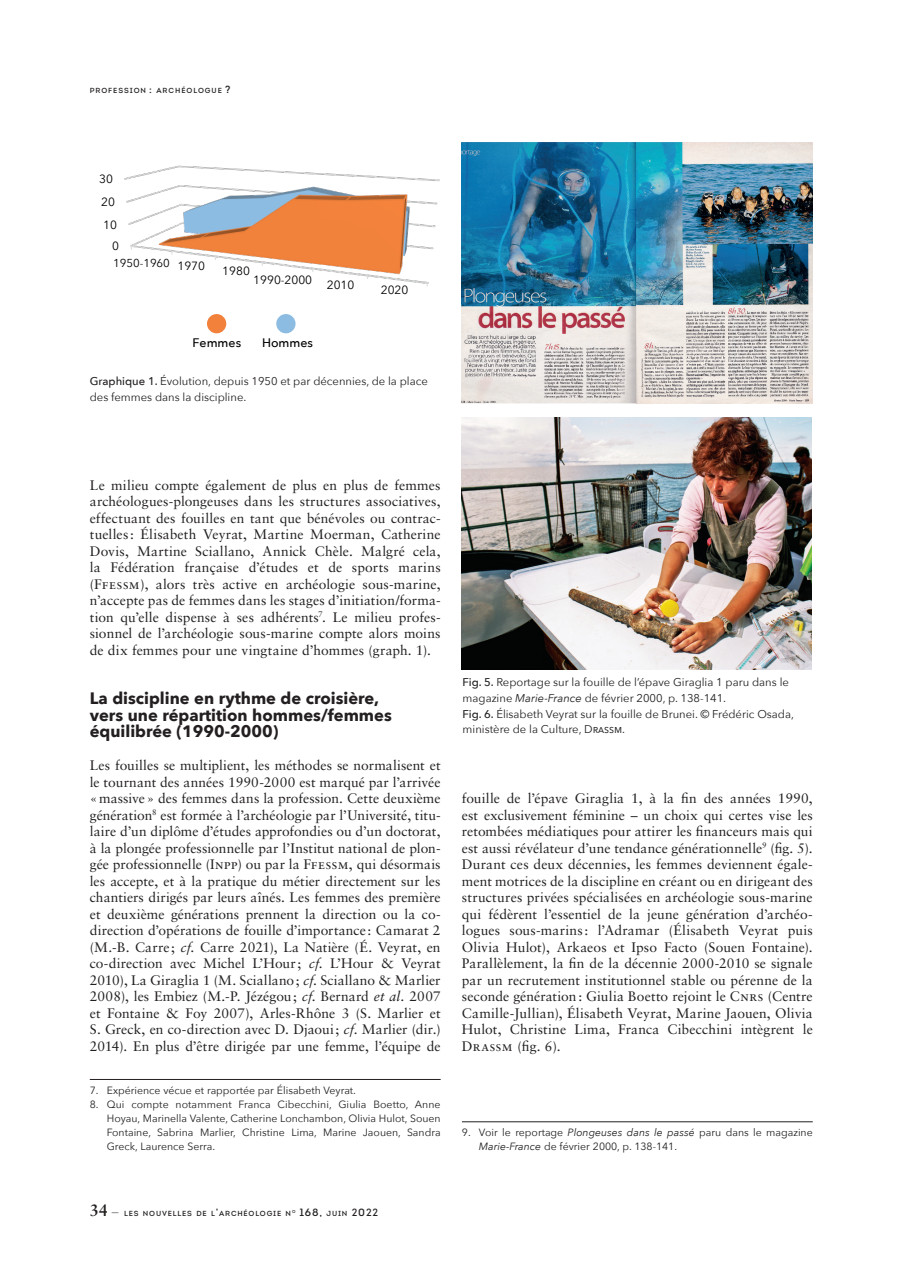
<style>
.page{position:relative;width:903px;height:1278px;background:#fff}
.page>*{position:absolute;margin:0;border:0;box-sizing:border-box;transform-origin:0 0}
.t1{font:700 16.5px/16.5px "Avenir Next";color:#231f20}
.t2{font:13.8px/16.5px "Sabon";letter-spacing:.01em;color:#231f20;text-align:justify}
.t3{font:500 12.3px "Avenir Next";color:#000}
.t4{font:11.85px "Avenir Next";color:#000}
.t5{font:11.55px "Avenir Next";color:#000}
.t6{font:11.25px/15.8px "Avenir Next";color:#231f20}
.t7{font:10.5px/14.1px "Avenir Next";color:#231f20;text-align:justify}
.t8{font:10.5px "Intro";letter-spacing:.08em;color:#231f20}
.t9{font:7.35px "Intro";letter-spacing:.115em;color:#231f20}
.t10{font:4.35px "Intro";color:#231f20}
.s1{font-size:10.5px}
.s2{font-size:11.85px}
.s3{font-weight:500}
.s4{font-family:"Sabon Roman SC"}
.s5{font-style:italic}
.s6{font-family:"Sabon";font-weight:700;font-size:16.5px}
.s7{font-family:"Sabon";font-size:13.5px;color:#808285}
.s8{font-size:7.35px}
</style>
<div class="page">
<img style="left:462px;top:143px;width:351px;height:260px">
<img style="left:461px;top:418px;width:351px;height:252px">
<hr style="left:90px;top:1079px;width:351px;height:1px;background:#231f20">
<hr style="left:462px;top:1121px;width:351px;height:1px;background:#231f20">
<img style="left:124px;top:165px;width:316px;height:119px">
<div style="left:207px;top:314px;width:19px;height:19px;background:#f2813c;border-radius:50%"></div>
<div style="left:276px;top:314px;width:20px;height:19px;background:#8cbce2;border-radius:50%"></div>
<p class="t9" style="left:90px;top:86px;width:142px">PROFESSION <span class="s1">:</span> ARCHÉOLOGUE <span class="s1">?</span></p>
<p class="t4" style="left:99px;top:172px;width:15px">30</p>
<p class="t4" style="left:101px;top:195px;width:15px">20</p>
<p class="t4" style="left:103px;top:217px;width:15px">10</p>
<p class="t4" style="left:112px;top:239px;width:8px">0</p>
<p class="t5" style="left:113px;top:256px;width:94px">1950-1960 <span class="s2">1970</span></p>
<p class="t4" style="left:222px;top:264px;width:29px">1980</p>
<p class="t4" style="left:253px;top:272px;width:60px">1990-2000</p>
<p class="t4" style="left:327px;top:278px;width:29px">2010</p>
<p class="t4" style="left:381px;top:283px;width:29px">2020</p>
<p class="t3" style="left:193px;top:332px;width:50px">Femmes</p>
<p class="t3" style="left:262px;top:332px;width:52px">Hommes</p>
<p class="t6" style="left:90px;top:373px;width:339px"><span class="s3">Graphique 1.</span> Évolution, depuis 1950 et par décennies, de la place des femmes dans la discipline.</p>
<p class="t2" style="left:90px;top:476px;width:352px">Le milieu compte également de plus en plus de femmes archéologues-plongeuses dans les structures associatives, effectuant des fouilles en tant que bénévoles ou contrac&shy;tuelles: Élisabeth Veyrat, Martine Moerman, Catherine Dovis, Martine Sciallano, Annick Chèle. Malgré cela, la Fédération française d’études et de sports marins (<span class="s4">Ffessm</span>), alors très active en archéologie sous-marine, n’accepte pas de femmes dans les stages d’initiation/forma&shy;tion qu’elle dispense à ses adhérents<sup>7</sup>. Le milieu profes&shy;sionnel de l’archéologie sous-marine compte alors moins de dix femmes pour une vingtaine d’hommes (graph. 1).</p>
<p class="t1" style="left:90px;top:690px;width:303px">La discipline en rythme de croisière, vers une répartition hommes/femmes équilibrée (1990-2000)</p>
<p class="t2" style="left:90px;top:757px;width:352px">Les fouilles se multiplient, les méthodes se normalisent et le tournant des années 1990-2000 est marqué par l’arrivée «massive» des femmes dans la profession. Cette deuxième génération<sup>8</sup> est formée à l’archéologie par l’Université, titu&shy;laire d’un diplôme d’études approfondies ou d’un doctorat, à la plongée professionnelle par l’Institut national de plon&shy;gée professionnelle (<span class="s4">Inpp</span>) ou par la F<span class="s4">fessm,</span> qui désormais les accepte, et à la pratique du métier directement sur les chantiers dirigés par leurs aînés. Les femmes des première et deuxième générations prennent la direction ou la co&shy;direction d’opérations de fouille d’importance: Camarat 2 (M.-B. Carre ; <span class="s5">cf</span>. Carre 2021), La Natière (É. Veyrat, en co-direction avec Michel L’Hour; <span class="s5">cf</span>. L’Hour &amp; Veyrat 2010), La Giraglia 1 (M. Sciallano; <span class="s5">cf</span>. Sciallano &amp; Marlier 2008), les Embiez (M.-P. Jézégou; <span class="s5">cf</span>. Bernard <span class="s5">et al.</span> 2007 et Fontaine &amp; Foy 2007), Arles-Rhône 3 (S. Marlier et S. Greck, en co-direction avec D. Djaoui; <span class="s5">cf</span>. Marlier (dir.)<br>2014). En plus d’être dirigée par une femme, l’équipe de</p>
<p class="t7" style="left:90px;top:1082px;width:268px">7. Expérience vécue et rapportée par Élisabeth Veyrat.</p>
<p class="t7" style="left:107px;top:1096px;width:335px;text-indent:-17px">8. Qui compte notamment Franca Cibecchini, Giulia Boetto, Anne Hoyau, Marinella Valente, Catherine Lonchambon, Olivia Hulot, Souen Fontaine, Sabrina Marlier, Christine Lima, Marine Jaouen, Sandra Greck, Laurence Serra.</p>
<p class="t9" style="left:90px;top:1208px;width:203px"><span class="s6">34</span> <span class="s7">–</span> LES NOUVELLES DE L<span class="s1">’</span>ARCHÉOLOGIE N</p>
<p class="t10" style="left:292px;top:1208px;width:5px">O</p>
<p class="t8" style="left:299px;top:1205px;width:80px">168, <span class="s8">JUIN</span> 2022</p>
<p class="t6" style="left:463px;top:674px;width:333px"><span class="s3">Fig. 5.</span> Reportage sur la fouille de l’épave Giraglia 1 paru dans le magazine <span class="s5">Marie-France</span> de février 2000, p. 138-141.<br><span class="s3">Fig. 6.</span> Élisabeth Veyrat sur la fouille de Brunei. © Frédéric Osada, ministère de la Culture, Drassm.</p>
<p class="t2" style="left:462px;top:790px;width:352px">fouille de l’épave Giraglia 1, à la fin des années 1990, est exclusivement féminine – un choix qui certes vise les retombées médiatiques pour attirer les financeurs mais qui est aussi révélateur d’une tendance générationnelle<sup>9</sup> (fig. 5).<br>Durant ces deux décennies, les femmes deviennent égale&shy;ment motrices de la discipline en créant ou en dirigeant des structures privées spécialisées en archéologie sous-marine qui fédèrent l’essentiel de la jeune génération d’archéo&shy;logues sous-marins: l’Adramar (Élisabeth Veyrat puis Olivia Hulot), Arkaeos et Ipso Facto (Souen Fontaine).<br>Parallèlement, la fin de la décennie 2000-2010 se signale par un recrutement institutionnel stable ou pérenne de la seconde génération: Giulia Boetto rejoint le C<span class="s4">nrs</span> (Centre Camille-Jullian), Élisabeth Veyrat, Marine Jaouen, Olivia Hulot, Christine Lima, Franca Cibecchini intègrent le <span class="s4">Drassm</span> (fig. 6).</p>
<p class="t7" style="left:479px;top:1124px;width:335px;text-indent:-17px">9. Voir le reportage <span class="s5">Plongeuses dans le passé</span> paru dans le magazine<br><span class="s5">Marie-France</span> de février 2000, p. 138-141.</p>
</div>
